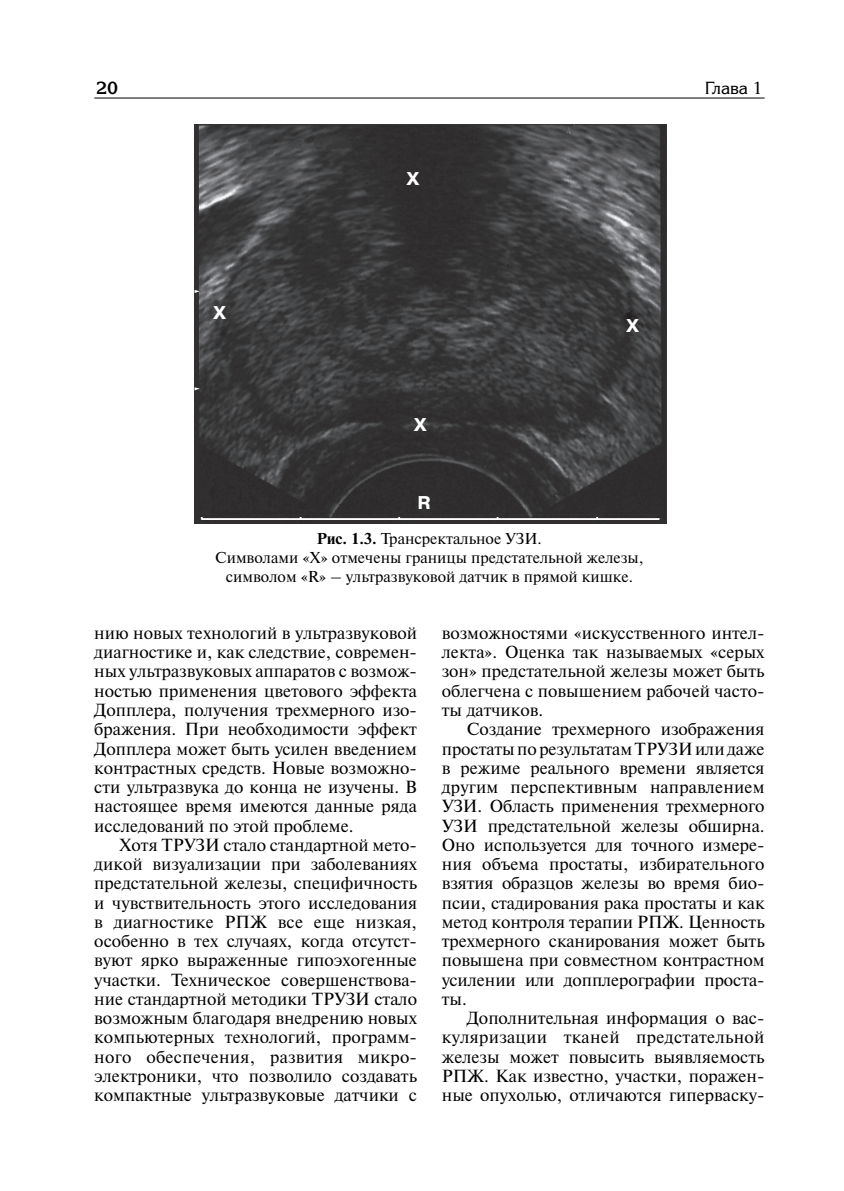
<style>
.page{position:relative;width:844px;height:1191px;background:#fff}
.page>*{position:absolute;margin:0;border:0;box-sizing:border-box;transform-origin:0 0}
.t1{font:700 18.38px "Pragmatica C";color:#fff}
.t2{font:17.5px/19.2px "Newton C";color:#000;text-align:justify}
.t3{font:17.5px "Korinna C";color:#000}
.t4{font:700 17.5px "Korinna C";color:#000}
.t5{font:15.75px/18.9px "Newton C";color:#000;text-align:center}
.s1{font-weight:700}
</style>
<div class="page">
<hr style="left:94px;top:98px;width:670px;height:1px;background:#000">
<img style="left:195px;top:124px;width:471px;height:399px">
<hr style="left:201px;top:518px;width:458px;height:2px;background:#fff">
<svg style="left:194px;top:290px;width:6px;height:3px"></svg>
<svg style="left:194px;top:387px;width:6px;height:3px"></svg>
<p class="t4" style="left:96px;top:81px;width:24px">20</p>
<p class="t3" style="left:704px;top:81px;width:59px">Глава 1</p>
<p class="t1" style="left:213px;top:305px;width:15px">Х</p>
<p class="t1" style="left:406px;top:172px;width:15px">Х</p>
<p class="t1" style="left:413px;top:418px;width:15px">Х</p>
<p class="t1" style="left:626px;top:318px;width:15px">Х</p>
<p class="t1" style="left:417px;top:496px;width:15px">R</p>
<p class="t5" style="left:215px;top:530px;width:430px"><span class="s1">Рис. 1.3.</span> Трансректальное УЗИ.<br>Символами «Х» отмечены границы предстательной железы, символом «R» – ультразвуковой датчик в прямой кишке.</p>
<p class="t2" style="left:94px;top:625px;width:324px">нию новых технологий в ультразвуковой диаг ностике и, как следствие, современ&shy;ных ультразвуковых аппаратов с возмож&shy;ностью применения цветового эф фекта Допплера, получения трехмерного изо&shy;бражения. При необходимости эф фект Допплера может быть усилен введением контрастных средств. Новые возможно&shy;сти ультразвука до конца не изучены. В настоящее время имеются данные ряда исследований по этой проблеме.</p>
<p class="t2" style="left:94px;top:836px;width:324px;text-indent:25px">Хотя ТРУЗИ стало стандартной мето&shy;дикой визуализации при заболеваниях предстательной железы, специфичность и чувствительность этого исследования в диагностике РПЖ все еще низкая, особенно в тех случаях, когда отсутст&shy;вуют ярко выраженные гипоэхогенные участки. Техническое совершенствова&shy;ние стан дартной методики ТРУЗИ стало возможным благодаря внедрению новых компьютерных технологий, программ&shy;ного обеспечения, развития микро&shy;электроники, что позволило создавать компактные ультразвуковые датчики с</p>
<p class="t2" style="left:441px;top:625px;width:324px">возможностями «искусственного интел&shy;лекта». Оценка так называемых «серых зон» предстательной железы может быть облегчена с повышением рабочей часто&shy;ты датчиков.</p>
<p class="t2" style="left:441px;top:721px;width:324px;text-indent:25px">Создание трехмерного изображения простаты по результатам ТРУЗИ или даже в режиме реального времени является другим перспективным направлением УЗИ. Область применения трехмерного УЗИ предстательной железы обширна.<br>Оно используется для точного измере&shy;ния объема простаты, избирательного взятия образцов железы во время био&shy;псии, стадирования рака простаты и как метод контроля терапии РПЖ. Ценность трехмерного сканирования может быть повышена при совместном контрастном усилении или допплерографии проста&shy;ты.</p>
<p class="t2" style="left:441px;top:1010px;width:324px;text-indent:25px">Дополнительная информация о вас&shy;куляризации тканей предстательной железы может повысить выявляемость РПЖ. Как известно, участки, поражен&shy;ные опухолью, отличаются гиперваску-</p>
</div>
